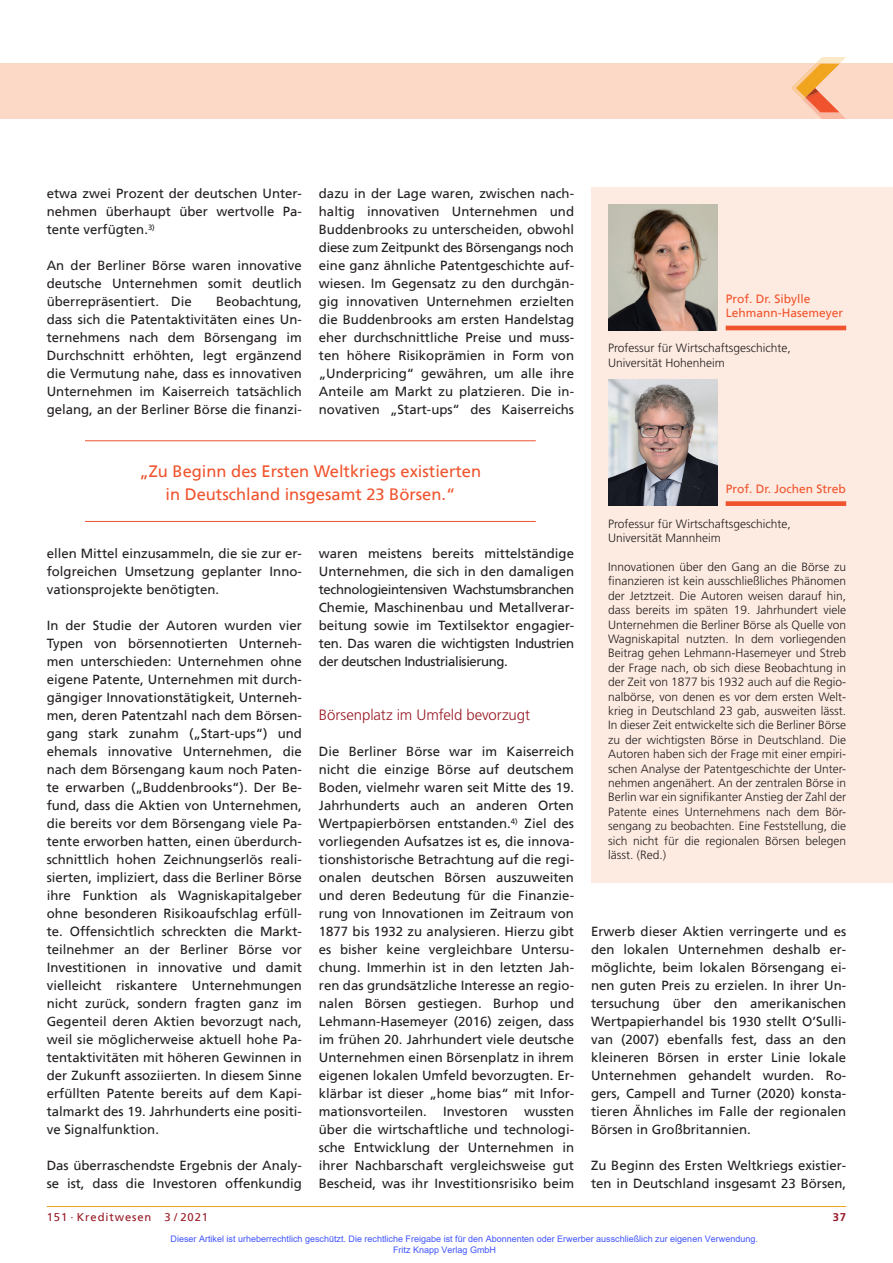
<style>
.page{position:relative;width:893px;height:1263px;background:#fff}
.page>*{position:absolute;margin:0;border:0;box-sizing:border-box;transform-origin:0 0}
.t1{font:16.5px/22.5px "Frutiger";color:#f0542e;text-align:center}
.t2{font:300 15px "Frutiger";letter-spacing:-.005em;color:#981a26}
.t3{font:13.2px/18px "Frutiger";color:#231f20;text-align:justify}
.t4{font:300 12px/14.4px "Frutiger";color:#231f20}
.t5{font:12px/14.4px "Frutiger";color:#f0542e}
.t6{font:11.25px "Frutiger";letter-spacing:.08em;color:#981a26}
.t7{font:700 11.25px "Frutiger";color:#981a26}
.t8{font:9px/10.8px "Arial";color:#4054ff}
</style>
<div class="page">
<hr style="left:47px;top:1206px;width:799px;height:1px;background:#f1a31e">
<div style="left:0;top:64px;width:893px;height:55px;background:#fcd9c7"></div>
<svg style="left:791px;top:57px;width:55px;height:62px"></svg>
<div style="left:591px;top:187px;width:302px;height:695px;background:#fdebe1"></div>
<img style="left:608px;top:204px;width:109px;height:126px">
<hr style="left:726px;top:326px;width:120px;height:4px;background:#f0542e">
<img style="left:608px;top:380px;width:109px;height:126px">
<div style="left:726px;top:501px;width:120px;height:5px;background:#f0542e"></div>
<hr style="left:85px;top:440px;width:451px;height:1px;background:#f0542e">
<hr style="left:85px;top:521px;width:451px;height:1px;background:#f0542e">
<p class="t3" style="left:47px;top:185px;width:257px">etwa zwei Prozent der deutschen Unter&shy;nehmen überhaupt über wertvolle Pa&shy;tente verfügten.<sup>3)</sup></p>
<p class="t3" style="left:47px;top:257px;width:257px">An der Berliner Börse waren innovative deutsche Unternehmen somit deutlich überrepräsentiert. Die</p>
<p class="t3" style="left:47px;top:293px;width:257px;text-indent:169px">Beobachtung, dass sich die Patentaktivitäten eines Un&shy;ternehmens nach dem Börsengang im Durchschnitt erhöhten, legt ergänzend die Vermutung nahe, dass es innovativen Unternehmen im Kaiserreich tatsächlich gelang, an der Berliner Börse die finanzi-</p>
<p class="t3" style="left:319px;top:185px;width:257px">dazu in der Lage waren, zwischen nach&shy;haltig innovativen Unternehmen und Buddenbrooks zu unterscheiden, obwohl diese zum Zeitpunkt des Börsengangs noch eine ganz ähnliche Patentgeschichte auf&shy;wiesen. Im Gegensatz zu den durchgän&shy;gig innovativen Unternehmen erzielten die Buddenbrooks am ersten Handelstag eher durchschnittliche Preise und muss&shy;ten höhere Risikoprämien in Form von „Underpricing“ gewähren, um alle ihre Anteile am Markt zu platzieren. Die in&shy;novativen „Start-ups“ des Kaiserreichs</p>
<p class="t5" style="left:726px;top:292px;width:119px">Prof. Dr. Sibylle<br>Lehmann-Hasemeyer</p>
<p class="t4" style="left:608px;top:341px;width:184px">Professur für Wirtschaftsgeschichte,<br>Universität Hohenheim</p>
<p class="t1" style="left:140px;top:461px;width:343px">„Zu Beginn des Ersten Weltkriegs existierten in Deutschland insgesamt 23 Börsen.“</p>
<p class="t3" style="left:47px;top:545px;width:257px">ellen Mittel einzusammeln, die sie zur er&shy;folgreichen Umsetzung geplanter Inno&shy;vationsprojekte benötigten.</p>
<p class="t3" style="left:47px;top:617px;width:257px">In der Studie der Autoren wurden vier Typen von börsennotierten Unterneh&shy;men unterschieden: Unternehmen ohne eigene Patente, Unternehmen mit durch&shy;gängiger Innovationstätigkeit, Unterneh&shy;men, deren Patentzahl nach dem Börsen&shy;gang stark zunahm („Start-ups“) und ehemals innovative Unternehmen, die nach dem Börsengang kaum noch Paten&shy;te erwarben („Buddenbrooks“). Der Be&shy;fund, dass die Aktien von Unternehmen, die bereits vor dem Börsengang viele Pa&shy;tente erworben hatten, einen überdurch&shy;schnittlich hohen Zeichnungserlös reali&shy;sierten, impliziert, dass die Berliner Börse ihre Funktion als Wagniskapitalgeber ohne besonderen Risikoaufschlag erfüll&shy;te. Offensichtlich schreckten die Markt&shy;teilnehmer an der Berliner Börse vor Investitionen in innovative und damit vielleicht riskantere Unternehmungen nicht zurück, sondern fragten ganz im Gegenteil deren Aktien bevorzugt nach, weil sie möglicherweise aktuell hohe Pa&shy;tentaktivitäten mit höheren Gewinnen in der Zukunft assoziierten. In diesem Sinne erfüllten Patente bereits auf dem Kapi&shy;talmarkt des 19. Jahrhunderts eine positi&shy;ve Signalfunktion.</p>
<p class="t3" style="left:47px;top:1157px;width:257px">Das überraschendste Ergebnis der Analy&shy;se ist, dass die Investoren offenkundig</p>
<p class="t3" style="left:319px;top:545px;width:257px">waren meistens bereits mittelständige Unternehmen, die sich in den damaligen technologieintensiven Wachstumsbranchen Chemie, Maschinenbau und Metallverar&shy;beitung sowie im Textilsektor engagier&shy;ten. Das waren die wichtigsten Industrien der deutschen Industrialisierung.</p>
<p class="t2" style="left:319px;top:706px;width:213px">Börsenplatz im Umfeld bevorzugt</p>
<p class="t3" style="left:319px;top:743px;width:257px">Die Berliner Börse war im Kaiserreich nicht die einzige Börse auf deutschem Boden, vielmehr waren seit Mitte des 19.<br>Jahrhunderts auch an anderen Orten Wertpapierbörsen entstanden.<sup>4)</sup> Ziel des vorliegenden Aufsatzes ist es, die innova&shy;tionshistorische Betrachtung auf die regi&shy;onalen deutschen Börsen auszuweiten und deren Bedeutung für die Finanzie&shy;rung von Innovationen im Zeitraum von 1877 bis 1932 zu analysieren. Hierzu gibt es bisher keine vergleichbare Untersu&shy;chung. Immerhin ist in den letzten Jah&shy;ren das grundsätzliche Interesse an regio&shy;nalen Börsen gestiegen. Burhop und Lehmann-Hasemeyer (2016) zeigen, dass im frühen 20. Jahrhundert viele deutsche Unternehmen einen Börsenplatz in ihrem eigenen lokalen Umfeld bevorzugten. Er&shy;klärbar ist dieser „home bias“ mit Infor&shy;mationsvorteilen. Investoren wussten über die wirtschaftliche und technologi&shy;sche Entwicklung der Unternehmen in ihrer Nachbarschaft vergleichsweise gut Bescheid, was ihr Investitionsrisiko beim</p>
<p class="t5" style="left:726px;top:482px;width:122px">Prof. Dr. Jochen Streb</p>
<p class="t4" style="left:608px;top:517px;width:184px">Professur für Wirtschaftsgeschichte,<br>Universität Mannheim</p>
<p class="t4" style="left:608px;top:560px;width:240px;text-align:justify">Innovationen über den Gang an die Börse zu finanzieren ist kein ausschließliches Phänomen der Jetztzeit. Die Autoren weisen darauf hin, dass bereits im späten 19. Jahrhundert viele Unternehmen die Berliner Börse als Quelle von Wagniskapital nutzten. In dem vorliegenden Beitrag gehen Lehmann-Hasemeyer und Streb der Frage nach, ob sich diese Beobachtung in der Zeit von 1877 bis 1932 auch auf die Regio&shy;nalbörse, von denen es vor dem ersten Welt&shy;krieg in Deutschland 23 gab, ausweiten lässt.<br>In dieser Zeit entwickelte sich die Berliner Börse zu der wichtigsten Börse in Deutschland. Die Autoren haben sich der Frage mit einer empiri&shy;schen Analyse der Patentgeschichte der Unter&shy;nehmen angenähert. An der zentralen Börse in Berlin war ein signifikanter Anstieg der Zahl der Patente eines Unternehmens nach dem Bör&shy;sengang zu beobachten. Eine Feststellung, die sich nicht für die regionalen Börsen belegen lässt. (Red.)</p>
<p class="t3" style="left:591px;top:923px;width:257px">Erwerb dieser Aktien verringerte und es den lokalen Unternehmen deshalb er&shy;möglichte, beim lokalen Börsengang ei&shy;nen guten Preis zu erzielen. In ihrer Un&shy;tersuchung über den amerikanischen Wertpapierhandel bis 1930 stellt O’Sulli&shy;van (2007) ebenfalls fest, dass an den kleineren Börsen in erster Linie lokale Unternehmen gehandelt wurden. Ro&shy;gers, Campell and Turner (2020) konsta&shy;tieren Ähnliches im Falle der regionalen Börsen in Großbritannien.</p>
<p class="t3" style="left:591px;top:1157px;width:257px">Zu Beginn des Ersten Weltkriegs existier&shy;ten in Deutschland insgesamt 23 Börsen,</p>
<p class="t6" style="left:47px;top:1211px;width:163px">151 · Kreditwesen 3 / 2021</p>
<p class="t7" style="left:833px;top:1211px;width:15px">37</p>
<p class="t8" style="left:393px;top:1233px;width:366px;text-indent:-223px">Dieser Artikel ist urheberrechtlich geschützt. Die rechtliche Freigabe ist für den Abonnenten oder Erwerber ausschließlich zur eigenen Verwendung.<br>Fritz Knapp Verlag GmbH</p>
</div>
